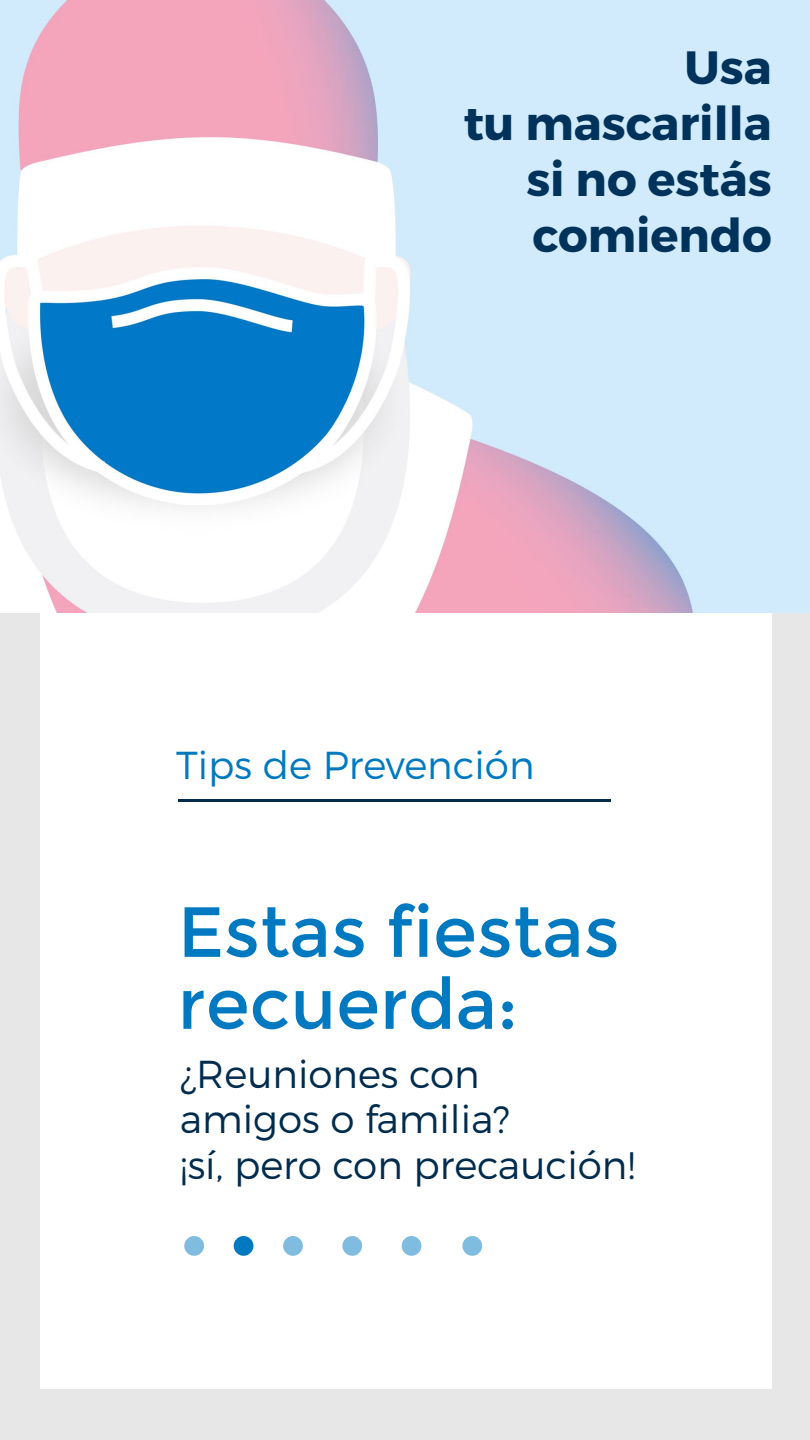
<style>
.page{position:relative;width:810px;height:1440px;background:#e7e7e7}
.page>*{position:absolute;margin:0;border:0;box-sizing:border-box;transform-origin:0 0}
.t1{font:70.88px/72px "Montserrat";color:#0179c0}
.t2{font:700 46.65px/55.9px "Montserrat";color:#00335b;text-align:right}
.t3{font:300 38.92px/45.5px "Montserrat";color:#012c4e}
.t4{font:300 38.92px "Montserrat";color:#0179c0}
</style>
<div class="page">
<div style="left:40px;top:613px;width:732px;height:776px;background:#fff"></div>
<hr style="left:178px;top:799px;width:433px;height:3px;background:#012c4e">
<svg style="left:184px;top:1236px;width:20px;height:20px"></svg>
<div style="left:234px;top:1236px;width:19px;height:20px;background:#0179c0;border-radius:50%"></div>
<div style="left:283px;top:1236px;width:20px;height:20px;background:#80bcdf;border-radius:50%"></div>
<div style="left:342px;top:1236px;width:20px;height:20px;background:#80bcdf;border-radius:50%"></div>
<div style="left:402px;top:1236px;width:19px;height:20px;background:#80bcdf;border-radius:50%"></div>
<div style="left:462px;top:1236px;width:20px;height:20px;background:#80bcdf;border-radius:50%"></div>
<img style="left:0;top:0;width:810px;height:613px">
<p class="t2" style="left:463px;top:40px;width:310px">Usa<br>tu mascarilla si no estás comiendo</p>
<p class="t4" style="left:176px;top:742px;width:360px">Tips de Prevención</p>
<h1 class="t1" style="left:178px;top:896px;width:444px">Estas fiestas recuerda:</h1>
<p class="t3" style="left:180px;top:1051px;width:457px">¿Reuniones con<br>amigos o familia?<br>¡sí, pero con precaución!</p>
</div>
